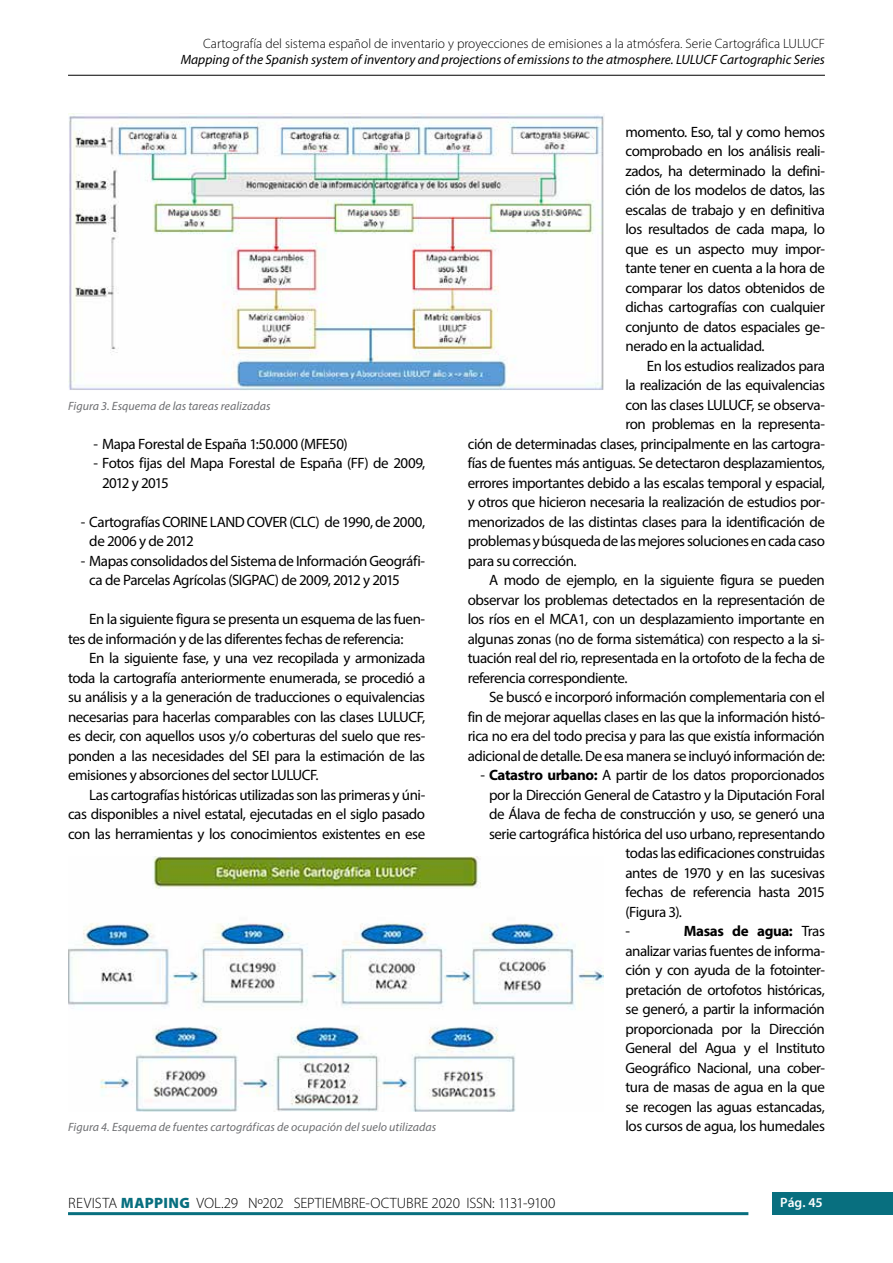
<style>
.page{position:relative;width:893px;height:1263px;background:#fff}
.page>*{position:absolute;margin:0;border:0;box-sizing:border-box;transform-origin:0 0}
.t1{font:15px/19.5px "Myriad Pro";letter-spacing:-.03em;color:#000}
.t2{font:300 15px "Myriad Pro";letter-spacing:-.005em;color:#000}
.t3{font:italic 13.5px "Myriad Pro";color:#000}
.t4{font:300 13.5px "Myriad Pro";color:#000}
.t5{font:600 13.5px "Myriad Pro";color:#fff}
.t6{font:italic 12px "Myriad Pro";letter-spacing:.005em;color:#6d6e71}
.s1{font-weight:700}
.s2{font-weight:900;color:#086f7f}
</style>
<div class="page">
<div style="left:772px;top:1193px;width:121px;height:22px;background:#086f7f"></div>
<hr style="left:68px;top:1212px;width:680px;height:3px;background:#086f7f">
<hr style="left:68px;top:75px;width:757px;height:1px;background:#000">
<img style="left:68px;top:114px;width:536px;height:276px">
<img style="left:68px;top:857px;width:535px;height:255px">
<p class="t4" style="left:203px;top:36px;width:623px">Cartografía del sistema español de inventario y proyecciones de emisiones a la atmósfera. Serie Cartográfica LULUCF</p>
<p class="t3" style="left:181px;top:52px;width:646px">Mapping of the Spanish system of inventory and projections of emissions to the atmosphere. LULUCF Cartographic Series</p>
<p class="t6" style="left:68px;top:398px;width:204px">Figura 3. Esquema de las tareas realizadas</p>
<p class="t1" style="left:94px;top:433px;width:256px">- Mapa Forestal de España 1:50.000 (MFE50)</p>
<p class="t1" style="left:102px;top:453px;width:325px;text-indent:-9px">- Fotos fijas del Mapa Forestal de España (FF) de 2009,<br>2012 y 2015</p>
<p class="t1" style="left:89px;top:511px;width:337px;text-indent:-9px">- Cartografías CORINE LAND COVER (CLC) de 1990, de 2000, de 2006 y de 2012</p>
<p class="t1" style="left:89px;top:550px;width:337px;text-indent:-9px">- Mapas consolidados del Sistema de Información Geográfi&shy;ca de Parcelas Agrícolas (SIGPAC) de 2009, 2012 y 2015</p>
<p class="t1" style="left:68px;top:609px;width:359px;text-indent:21px">En la siguiente figura se presenta un esquema de las fuen&shy;tes de información y de las diferentes fechas de referencia:</p>
<p class="t1" style="left:68px;top:648px;width:359px;text-align:justify;text-indent:21px">En la siguiente fase, y una vez recopilada y armonizada toda la cartografía anteriormente enumerada, se procedió a su análisis y a la generación de traducciones o equivalencias necesarias para hacerlas comparables con las clases LULUCF, es decir, con aquellos usos y/o coberturas del suelo que res&shy;ponden a las necesidades del SEI para la estimación de las emisiones y absorciones del sector LULUCF.</p>
<p class="t1" style="left:68px;top:784px;width:359px;text-align:justify;text-indent:21px">Las cartografías históricas utilizadas son las primeras y úni&shy;cas disponibles a nivel estatal, ejecutadas en el siglo pasado con las herramientas y los conocimientos existentes en ese</p>
<p class="t6" style="left:68px;top:1120px;width:370px">Figura 4. Esquema de fuentes cartográficas de ocupación del suelo utilizadas</p>
<p class="t1" style="left:625px;top:121px;width:201px;text-align:justify">momento. Eso, tal y como hemos comprobado en los análisis reali&shy;zados, ha determinado la defini&shy;ción de los modelos de datos, las escalas de trabajo y en definitiva los resultados de cada mapa, lo que es un aspecto muy impor&shy;tante tener en cuenta a la hora de comparar los datos obtenidos de dichas cartografías con cualquier conjunto de datos espaciales ge&shy;nerado en la actualidad.</p>
<p class="t1" style="left:647px;top:355px;width:180px">En los estudios realizados para</p>
<p class="t1" style="left:625px;top:375px;width:201px">la realización de las equivalencias</p>
<p class="t1" style="left:625px;top:394px;width:201px">con las clases LULUCF, se observa-</p>
<p class="t1" style="left:625px;top:414px;width:201px">ron problemas en la representa-</p>
<p class="t1" style="left:468px;top:433px;width:359px">ción de determinadas clases, principalmente en las cartogra-</p>
<p class="t1" style="left:468px;top:453px;width:359px">fías de fuentes más antiguas. Se detectaron desplazamientos,</p>
<p class="t1" style="left:468px;top:472px;width:359px">errores importantes debido a las escalas temporal y espacial,</p>
<p class="t1" style="left:468px;top:492px;width:359px">y otros que hicieron necesaria la realización de estudios por-</p>
<p class="t1" style="left:468px;top:511px;width:359px">menorizados de las distintas clases para la identificación de</p>
<p class="t1" style="left:468px;top:531px;width:359px">problemas y búsqueda de las mejores soluciones en cada caso</p>
<p class="t1" style="left:468px;top:550px;width:110px">para su corrección.</p>
<p class="t1" style="left:489px;top:570px;width:337px">A modo de ejemplo, en la siguiente figura se pueden</p>
<p class="t1" style="left:468px;top:589px;width:359px">observar los problemas detectados en la representación de</p>
<p class="t1" style="left:468px;top:609px;width:359px">los ríos en el MCA1, con un desplazamiento importante en</p>
<p class="t1" style="left:468px;top:628px;width:359px">algunas zonas (no de forma sistemática) con respecto a la si-</p>
<p class="t1" style="left:468px;top:648px;width:359px">tuación real del rio, representada en la ortofoto de la fecha de</p>
<p class="t1" style="left:468px;top:667px;width:161px">referencia correspondiente.</p>
<p class="t1" style="left:489px;top:687px;width:337px">Se buscó e incorporó información complementaria con el</p>
<p class="t1" style="left:468px;top:706px;width:359px">fin de mejorar aquellas clases en las que la información histó-</p>
<p class="t1" style="left:468px;top:726px;width:359px">rica no era del todo precisa y para las que existía información</p>
<p class="t1" style="left:468px;top:745px;width:359px">adicional de detalle. De esa manera se incluyó información de:</p>
<p class="t1" style="left:480px;top:765px;width:346px">- <span class="s1">Catastro urbano:</span> A partir de los datos proporcionados</p>
<p class="t1" style="left:489px;top:784px;width:337px">por la Dirección General de Catastro y la Diputación Foral</p>
<p class="t1" style="left:489px;top:804px;width:337px">de Álava de fecha de construcción y uso, se generó una</p>
<p class="t1" style="left:489px;top:823px;width:337px">serie cartográfica histórica del uso urbano, representando</p>
<p class="t1" style="left:625px;top:843px;width:201px">todas las edificaciones construidas</p>
<p class="t1" style="left:625px;top:862px;width:201px">antes de 1970 y en las sucesivas</p>
<p class="t1" style="left:625px;top:882px;width:201px">fechas de referencia hasta 2015</p>
<p class="t1" style="left:625px;top:901px;width:58px">(Figura 3).</p>
<p class="t1" style="left:625px;top:921px;width:6px">-</p>
<p class="t1" style="left:625px;top:921px;width:201px;text-align:justify;text-indent:58px"><span class="s1">Masas de agua:</span> Tras analizar varias fuentes de informa&shy;ción y con ayuda de la fotointer&shy;pretación de ortofotos históricas, se generó, a partir la información proporcionada por la Dirección General del Agua y el Instituto Geográfico Nacional, una cober&shy;tura de masas de agua en la que se recogen las aguas estancadas, los cursos de agua, los humedales</p>
<p class="t2" style="left:68px;top:1194px;width:489px">REVISTA <span class="s2">MAPPING</span> VOL.29 Nº202 SEPTIEMBRE-OCTUBRE 2020 ISSN: 1131-9100</p>
<p class="t5" style="left:780px;top:1194px;width:44px">Pág. 45</p>
</div>
